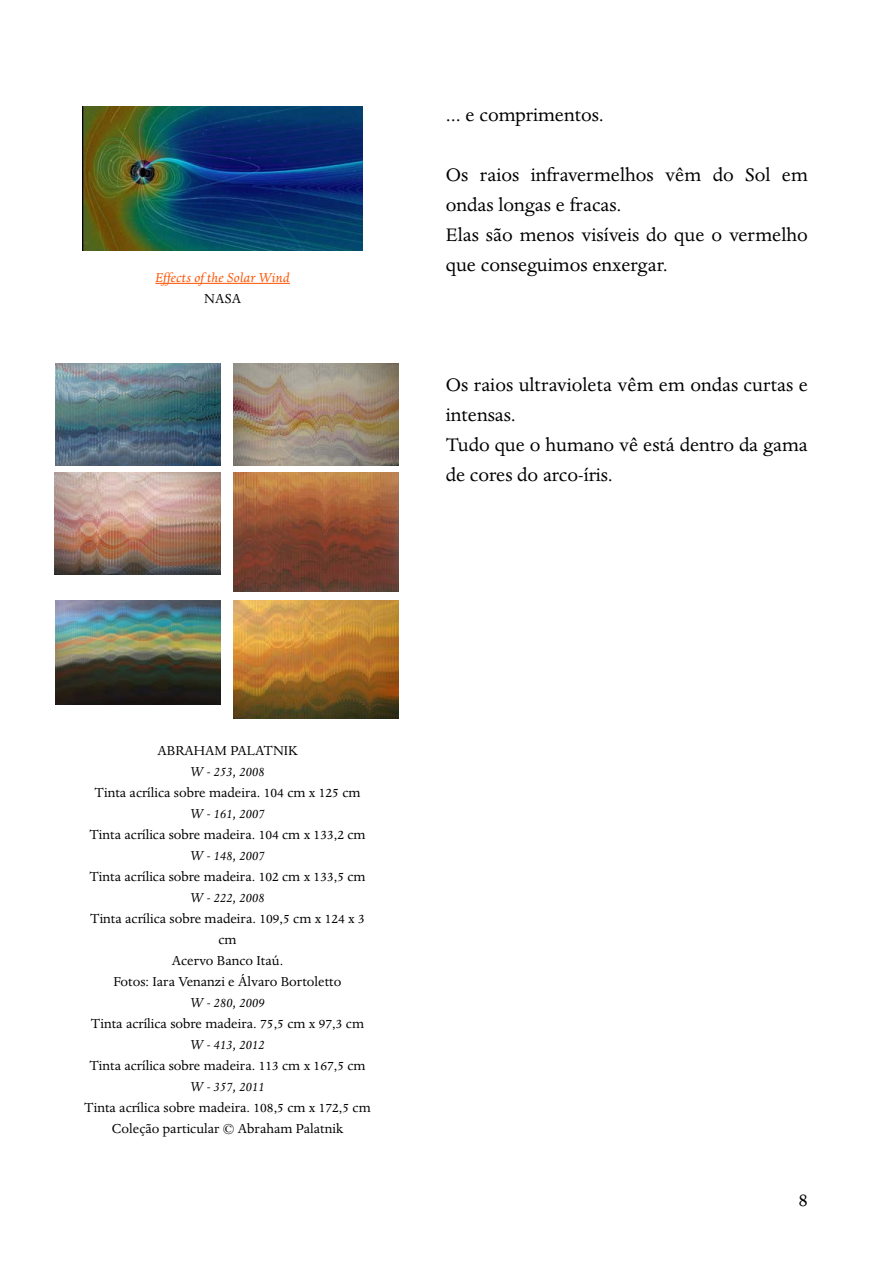
<style>
.page{position:relative;width:893px;height:1263px;background:#fff}
.page>*{position:absolute;margin:0;border:0;box-sizing:border-box;transform-origin:0 0}
.t1{font:21px/30px "Dante";color:#000}
.t2{font:15px/21px "Dante";color:#000;text-align:center}
.t3{font:italic 15px "Dante";color:#000}
.t4{font:italic 15px "Dante";letter-spacing:.01em;color:#ff5200}
</style>
<div class="page">
<img style="left:55px;top:364px;width:166px;height:102px">
<img style="left:83px;top:106px;width:280px;height:145px">
<img style="left:234px;top:364px;width:165px;height:102px">
<img style="left:55px;top:473px;width:166px;height:102px">
<img style="left:234px;top:473px;width:165px;height:118px">
<img style="left:56px;top:600px;width:165px;height:105px">
<img style="left:234px;top:600px;width:165px;height:119px">
<hr style="left:155px;top:283px;width:135px;height:1px;background:#ff5200">
<p class="t4" style="left:155px;top:269px;width:136px">Effects of the Solar Wind</p>
<p class="t2" style="left:204px;top:288px;width:38px">NASA</p>
<h1 class="t1" style="left:446px;top:100px;width:160px">... e comprimentos.</h1>
<h1 class="t1" style="left:446px;top:160px;width:364px">Os raios infravermelhos vêm do Sol em ondas longas e fracas.<br>Elas são menos visíveis do que o vermelho que conseguimos enxergar.</h1>
<h1 class="t1" style="left:446px;top:370px;width:364px">Os raios ultravioleta vêm em ondas curtas e intensas.<br>Tudo que o humano vê está dentro da gama de cores do arco-íris.</h1>
<p class="t2" style="left:158px;top:740px;width:141px">ABRAHAM PALATNIK</p>
<p class="t3" style="left:190px;top:763px;width:76px">W - 253, 2008</p>
<p class="t2" style="left:95px;top:782px;width:267px">Tinta acrílica sobre madeira. 104 cm x 125 cm</p>
<p class="t3" style="left:190px;top:805px;width:76px">W - 161, 2007</p>
<p class="t2" style="left:89px;top:824px;width:278px">Tinta acrílica sobre madeira. 104 cm x 133,2 cm</p>
<p class="t3" style="left:190px;top:847px;width:76px">W - 148, 2007</p>
<p class="t2" style="left:89px;top:866px;width:278px">Tinta acrílica sobre madeira. 102 cm x 133,5 cm</p>
<p class="t3" style="left:190px;top:889px;width:76px">W - 222, 2008</p>
<p class="t2" style="left:90px;top:908px;width:276px">Tinta acrílica sobre madeira. 109,5 cm x 124 x 3 cm<br>Acervo Banco Itaú.<br>Fotos: Iara Venanzi e Álvaro Bortoletto</p>
<p class="t3" style="left:190px;top:994px;width:76px">W - 280, 2009</p>
<p class="t2" style="left:91px;top:1013px;width:275px">Tinta acrílica sobre madeira. 75,5 cm x 97,3 cm</p>
<p class="t3" style="left:190px;top:1036px;width:76px">W - 413, 2012</p>
<p class="t2" style="left:89px;top:1055px;width:278px">Tinta acrílica sobre madeira. 113 cm x 167,5 cm</p>
<p class="t3" style="left:190px;top:1078px;width:76px">W - 357, 2011</p>
<p class="t2" style="left:84px;top:1097px;width:288px">Tinta acrílica sobre madeira. 108,5 cm x 172,5 cm<br>Coleção particular © Abraham Palatnik</p>
<h1 class="t1" style="left:798px;top:1185px;width:11px">8</h1>
</div>
